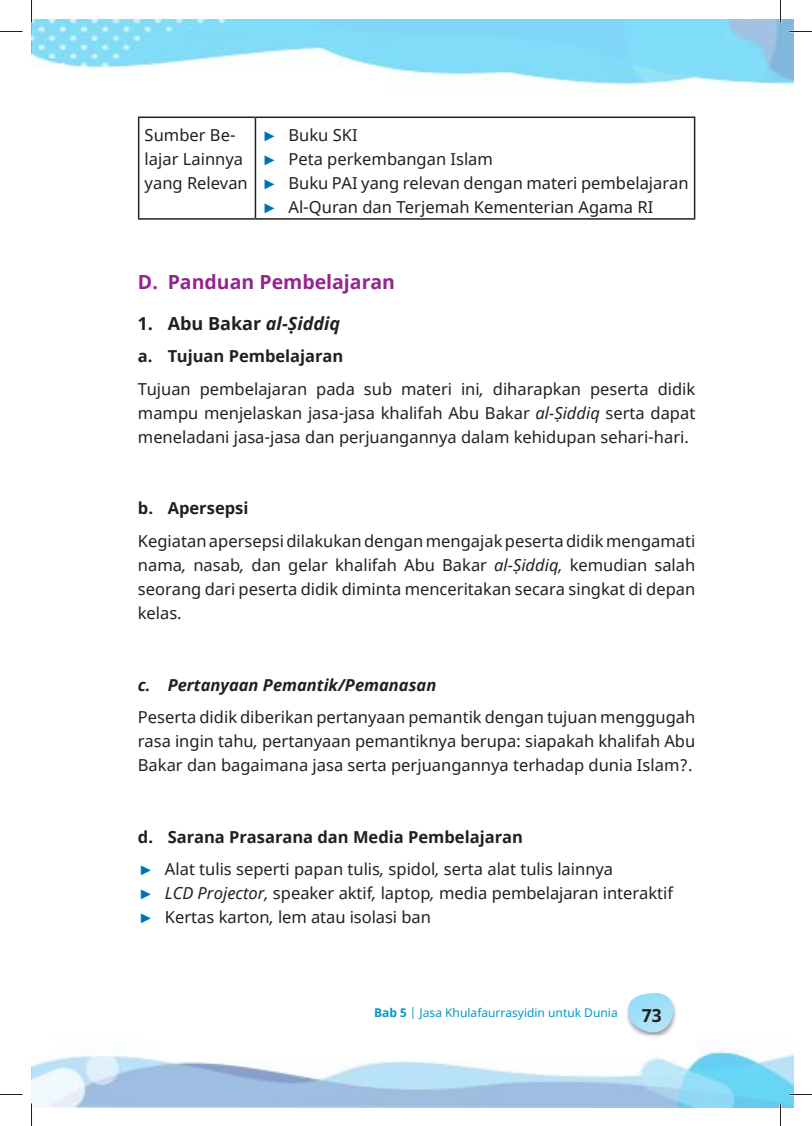
<style>
.page{position:relative;width:812px;height:1126px;background:#fff}
.page>*{position:absolute;margin:0;border:0;box-sizing:border-box;transform-origin:0 0}
.t1{font:700 19.5px "Noto Sans";color:#94258f}
.t2{font:700 18.15px "Noto Sans";color:#241f1f}
.t3{font:700 18px "Noto Sans";color:#241f1f}
.t4{font:16.5px/24px "Noto Sans";color:#241f1f}
.t5{font:italic 700 16.5px "Noto Sans";color:#241f1f}
.t6{font:700 16.5px "Noto Sans";color:#241f1f}
.t7{font:12px "Noto Sans";color:#0098ca}
.s1{color:#0072bc}
.s2{font-style:italic}
.s3{font-weight:700}
</style>
<div class="page">
<div style="left:625px;top:993px;width:52px;height:47px;background:#241f1f;opacity:.58"></div>
<svg style="left:625px;top:993px;width:48px;height:42px"></svg>
<img style="left:32px;top:20px;width:761px;height:67px">
<img style="left:32px;top:1035px;width:761px;height:72px">
<hr style="left:138px;top:117px;width:117px;height:1px;background:#241f1f">
<hr style="left:138px;top:118px;width:1px;height:100px;background:#241f1f">
<hr style="left:255px;top:117px;width:440px;height:1px;background:#241f1f">
<hr style="left:255px;top:118px;width:1px;height:100px;background:#241f1f">
<hr style="left:693px;top:118px;width:2px;height:100px;background:#241f1f">
<hr style="left:138px;top:218px;width:117px;height:2px;background:#241f1f">
<hr style="left:255px;top:218px;width:440px;height:2px;background:#241f1f">
<hr style="left:779px;top:0;width:2px;height:22px;background:#fff">
<hr style="left:779px;top:1103px;width:2px;height:23px;background:#fff">
<svg style="left:0;top:31px;width:22px;height:1px"></svg>
<svg style="left:789px;top:31px;width:22px;height:1px"></svg>
<svg style="left:0;top:1094px;width:22px;height:1px"></svg>
<svg style="left:789px;top:1094px;width:22px;height:1px"></svg>
<svg style="left:31px;top:0;width:1px;height:22px"></svg>
<svg style="left:31px;top:1103px;width:1px;height:23px"></svg>
<svg style="left:780px;top:0;width:1px;height:22px"></svg>
<svg style="left:780px;top:1103px;width:1px;height:23px"></svg>
<p class="t4" style="left:145px;top:124px;width:105px">Sumber Be&shy;lajar Lainnya yang Relevan</p>
<p class="t4" style="left:261px;top:124px;width:428px"><span class="s1">►</span> Buku SKI<br><span class="s1">►</span> Peta perkembangan Islam<br><span class="s1">►</span> Buku PAI yang relevan dengan materi pembelajaran <span class="s1">►</span> Al-Quran dan Terjemah Kementerian Agama RI</p>
<p class="t1" style="left:138px;top:268px;width:258px">D. Panduan Pembelajaran</p>
<p class="t3" style="left:138px;top:311px;width:204px">1. Abu Bakar <span class="s2">al-Ṣiddiq</span></p>
<p class="t4" style="left:138px;top:341px;width:559px;line-height:32.5px"><span class="s3">a. Tujuan Pembelajaran<br></span>Tujuan pembelajaran pada sub materi ini<span class="s2">,</span> diharapkan peserta didik</p>
<p class="t4" style="left:138px;top:402px;width:558px">mampu menjelaskan jasa-jasa khalifah Abu Bakar <span class="s2">al-Ṣiddiq</span> serta dapat meneladani jasa-jasa dan perjuangannya dalam kehidupan sehari-hari.</p>
<p class="t6" style="left:138px;top:497px;width:112px">b. Apersepsi</p>
<p class="t4" style="left:138px;top:530px;width:559px;text-align:justify">Kegiatan apersepsi dilakukan dengan mengajak peserta didik mengamati nama<span class="s2">,</span> nasab<span class="s2">,</span> dan gelar khalifah Abu Bakar <span class="s2">al-Ṣiddiq,</span> kemudian salah seorang dari peserta didik diminta menceritakan secara singkat di depan kelas.</p>
<p class="t5" style="left:138px;top:673px;width:300px">c. Pertanyaan Pemantik/Pemanasan</p>
<p class="t4" style="left:138px;top:706px;width:558px;text-align:justify">Peserta didik diberikan pertanyaan pemantik dengan tujuan menggugah rasa ingin tahu<span class="s2">,</span> pertanyaan pemantiknya berupa: siapakah khalifah Abu Bakar dan bagaimana jasa serta perjuangannya terhadap dunia Islam?.</p>
<p class="t4" style="left:138px;top:821px;width:476px;line-height:32.5px"><span class="s3">d. Sarana Prasarana dan Media Pembelajaran<br></span><span class="s1">►</span> Alat tulis seperti papan tulis<span class="s2">,</span> spidol<span class="s2">,</span> serta alat tulis lainnya</p>
<p class="t4" style="left:138px;top:882px;width:536px"><span class="s1">►</span> <span class="s2">LCD Projector,</span> speaker aktif<span class="s2">,</span> laptop<span class="s2">,</span> media pembelajaran interaktif <span class="s1">►</span> Kertas karton<span class="s2">,</span> lem atau isolasi ban</p>
<p class="t7" style="left:374px;top:1005px;width:245px"><span class="s3">Bab 5</span> | Jasa Khulafaurrasyidin untuk Dunia</p>
<p class="t2" style="left:641px;top:1002px;width:21px">73</p>
</div>
